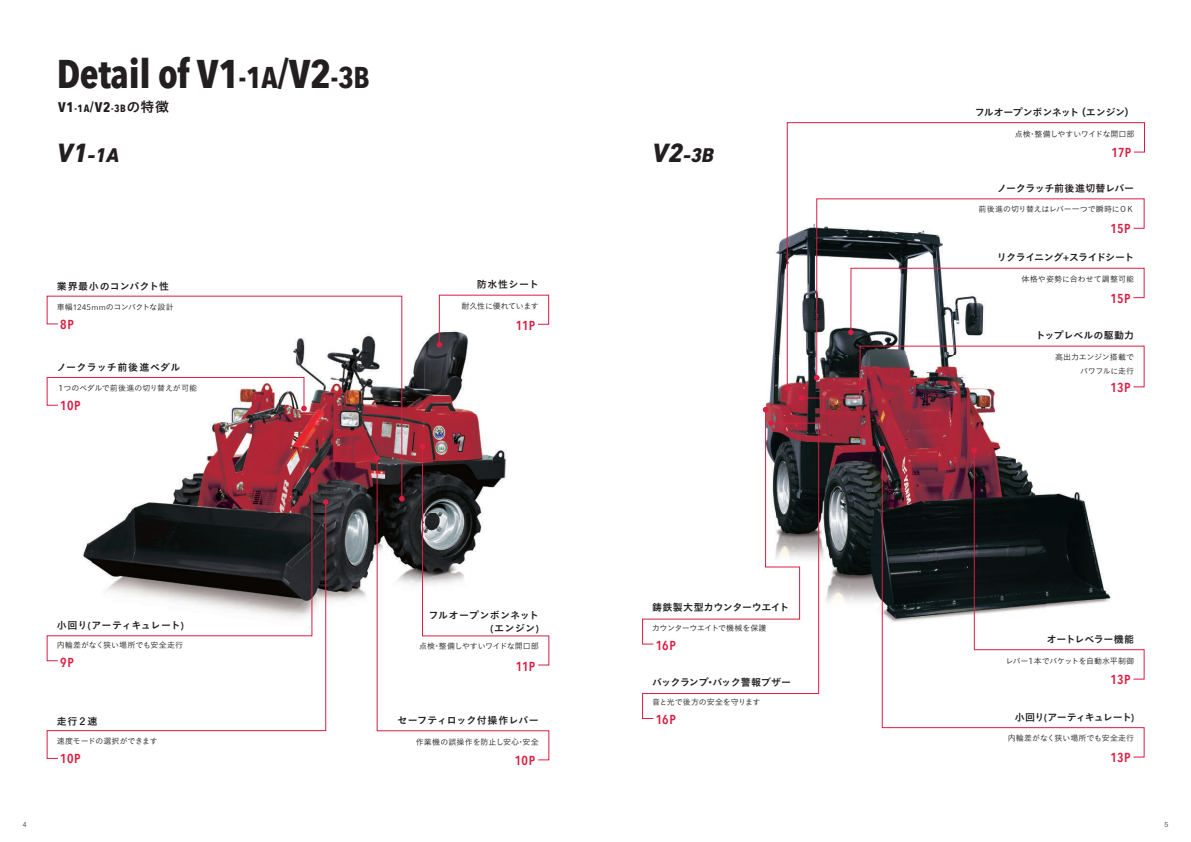
<style>
.page{position:relative;width:1191px;height:842px;background:#fff}
.page>*{position:absolute;margin:0;border:0;box-sizing:border-box;transform-origin:0 0}
.t1{font:700 40px "Avenir Next Condensed";letter-spacing:-.01em;color:#231f20}
.t2{font:italic 800 20.2px "DIN Next LT Pro";color:#231f20}
.t3{font:600 13px "Avenir Next Condensed";letter-spacing:.02em;color:#da1e42}
.t4{font:700 10.5px "Avenir Next Condensed";color:#231f20}
.t5{font:10px "Koburina Go Std W6";letter-spacing:-.015em;color:#231f20}
.t6{font:10px "Koburina Go Std W6";letter-spacing:.035em;color:#231f20}
.t7{font:10px/13px "Koburina Go Std W6";letter-spacing:.03em;color:#231f20;text-align:right}
.t8{font:10px "Koburina Go Std W6";letter-spacing:-.06em;color:#231f20}
.t9{font:10px "Koburina Go Std W6";letter-spacing:-.08em;color:#231f20}
.t10{font:10px "Koburina Go Std W6";letter-spacing:-.035em;color:#231f20}
.t11{font:10px "Koburina Go Std W6";letter-spacing:.01em;color:#231f20}
.t12{font:10px "Koburina Go Std W6";letter-spacing:.005em;color:#231f20}
.t13{font:8px/14px "Koburina Go Std W3";letter-spacing:-.015em;color:#231f20;text-align:right}
.t14{font:8px "Koburina Go Std W3";letter-spacing:.005em;color:#231f20}
.t15{font:8px "Koburina Go Std W3";letter-spacing:-.075em;color:#231f20}
.t16{font:8px "Koburina Go Std W3";letter-spacing:-.05em;color:#231f20}
.t17{font:8px "Koburina Go Std W3";letter-spacing:-.06em;color:#231f20}
.t18{font:8px "Koburina Go Std W3";letter-spacing:.01em;color:#231f20}
.t19{font:8px "Koburina Go Std W3";letter-spacing:-.035em;color:#231f20}
.t20{font:7px "Arial";color:#57585a}
.s1{font-size:30px}
.s2{font-size:14px}
.s3{font-family:"Koburina Go Std W6";font-weight:400;font-size:14px}
.s4{font-size:27px}
.s5{font-family:"Avenir Next"}
.s6{font-family:"Koz Go Pro"}
.s7{font-family:"Avenir Next";font-weight:600}
</style>
<div class="page">
<img style="left:313px;top:315px;width:169px;height:331px">
<img style="left:765px;top:237px;width:235px;height:427px">
<svg style="left:46px;top:295px;width:356px;height:204px"></svg>
<svg style="left:46px;top:501px;width:280px;height:258px"></svg>
<svg style="left:46px;top:470px;width:267px;height:191px"></svg>
<svg style="left:784px;top:386px;width:6px;height:5px"></svg>
<svg style="left:786px;top:122px;width:359px;height:267px"></svg>
<svg style="left:816px;top:198px;width:328px;height:147px"></svg>
<svg style="left:881px;top:448px;width:263px;height:310px"></svg>
<svg style="left:420px;top:444px;width:86px;height:15px"></svg>
<svg style="left:436px;top:294px;width:113px;height:53px"></svg>
<svg style="left:46px;top:377px;width:261px;height:34px"></svg>
<svg style="left:799px;top:345px;width:345px;height:56px"></svg>
<svg style="left:323px;top:499px;width:5px;height:6px"></svg>
<svg style="left:309px;top:467px;width:6px;height:6px"></svg>
<svg style="left:971px;top:447px;width:173px;height:233px"></svg>
<svg style="left:848px;top:268px;width:296px;height:67px"></svg>
<svg style="left:879px;top:446px;width:6px;height:5px"></svg>
<svg style="left:642px;top:422px;width:177px;height:297px"></svg>
<svg style="left:642px;top:407px;width:158px;height:238px"></svg>
<svg style="left:376px;top:459px;width:173px;height:302px"></svg>
<svg style="left:374px;top:455px;width:6px;height:6px"></svg>
<h1 class="t1" style="left:57px;top:50px;width:314px">Detail of V1<span class="s1">-1A</span>/V2<span class="s1">-3B</span></h1>
<h3 class="t4" style="left:58px;top:102px;width:112px"><span class="s2">V1</span>-1A<span class="s2">/V2</span>-3B<span class="s3">の特徴</span></h3>
<h2 class="t2" style="left:57px;top:143px;width:64px"><span class="s4">V1</span>-1A</h2>
<h2 class="t2" style="left:652px;top:143px;width:63px"><span class="s4">V2</span>-3B</h2>
<p class="t6" style="left:57px;top:278px;width:114px">業界最小のコンパクト性</p>
<p class="t15" style="left:57px;top:301px;width:118px">車幅<span class="s5">1245mm</span>のコンパクトな設計</p>
<h3 class="t3" style="left:60px;top:313px;width:15px">8P</h3>
<p class="t6" style="left:57px;top:360px;width:125px">ノークラッチ前後進ペダル</p>
<p class="t13" style="left:57px;top:381px;width:142px"><span class="s6">１</span>つのペダルで前後進の切り替えが可能</p>
<h3 class="t3" style="left:60px;top:394px;width:22px">10P</h3>
<p class="t5" style="left:57px;top:618px;width:129px">小回り<span class="s7">(</span>アーティキュレート<span class="s7">)</span></p>
<p class="t14" style="left:57px;top:638px;width:128px">内輪差がなく狭い場所でも安全走行</p>
<h3 class="t3" style="left:60px;top:651px;width:15px">9P</h3>
<p class="t5" style="left:57px;top:713px;width:42px">走行２速</p>
<p class="t13" style="left:57px;top:734px;width:102px">速度モードの選択ができます</p>
<h3 class="t3" style="left:60px;top:747px;width:22px">10P</h3>
<p class="t5" style="left:476px;top:277px;width:64px">防水性シート</p>
<p class="t19" style="left:461px;top:300px;width:79px">耐久性に優れています</p>
<h3 class="t3" style="left:515px;top:314px;width:21px">11P</h3>
<p class="t7" style="left:428px;top:609px;width:112px">フルオープンボンネット<span class="s7">(</span>エンジン<span class="s7">)</span></p>
<p class="t13" style="left:419px;top:639px;width:121px">点検･整備しやすいワイドな開口部</p>
<h3 class="t3" style="left:516px;top:655px;width:21px">11P</h3>
<p class="t11" style="left:397px;top:712px;width:143px">セーフティロック付操作レバー</p>
<p class="t13" style="left:416px;top:734px;width:125px">作業機の誤操作を防止し安心･安全</p>
<h3 class="t3" style="left:515px;top:750px;width:22px">10P</h3>
<p class="t10" style="left:652px;top:600px;width:139px">鋳鉄製大型カウンターウエイト</p>
<p class="t17" style="left:652px;top:622px;width:116px">カウンターウエイトで機械を保護</p>
<h3 class="t3" style="left:655px;top:634px;width:22px">16P</h3>
<p class="t5" style="left:652px;top:674px;width:140px">バックランプ･バック警報ブザー</p>
<p class="t13" style="left:652px;top:695px;width:110px">音と光で後方の安全を守ります</p>
<h3 class="t3" style="left:655px;top:708px;width:22px">16P</h3>
<p class="t5" style="left:974px;top:104px;width:161px">フルオープンボンネット（エンジン）</p>
<p class="t13" style="left:1014px;top:126px;width:121px">点検･整備しやすいワイドな開口部</p>
<h3 class="t3" style="left:1111px;top:141px;width:21px">17P</h3>
<p class="t5" style="left:997px;top:181px;width:138px">ノークラッチ前後進切替レバー</p>
<p class="t13" style="left:978px;top:202px;width:157px">前後進の切り替えはレバー一つで瞬時にＯＫ</p>
<h3 class="t3" style="left:1110px;top:218px;width:22px">15P</h3>
<p class="t8" style="left:997px;top:250px;width:139px">リクライニング<span class="s7">+</span>スライドシート</p>
<p class="t18" style="left:1021px;top:273px;width:114px">体格や姿勢に合わせて調整可能</p>
<h3 class="t3" style="left:1110px;top:287px;width:22px">15P</h3>
<p class="t12" style="left:1035px;top:328px;width:100px">トップレベルの駆動力</p>
<p class="t13" style="left:1055px;top:349px;width:81px">高出力エンジン搭載でパワフルに走行</p>
<h3 class="t3" style="left:1110px;top:376px;width:22px">13P</h3>
<p class="t5" style="left:1046px;top:631px;width:89px">オートレベラー機能</p>
<p class="t16" style="left:1005px;top:654px;width:130px">レバー<span class="s6">１</span>本でバケットを自動水平制御</p>
<h3 class="t3" style="left:1110px;top:668px;width:22px">13P</h3>
<p class="t9" style="left:1015px;top:710px;width:121px">小回り<span class="s7">(</span>アーティキュレート<span class="s7">)</span></p>
<p class="t14" style="left:1007px;top:732px;width:128px">内輪差がなく狭い場所でも安全走行</p>
<h3 class="t3" style="left:1110px;top:746px;width:22px">13P</h3>
<p class="t20" style="left:23px;top:819px;width:5px">4</p>
<p class="t20" style="left:1164px;top:819px;width:5px">5</p>
</div>
